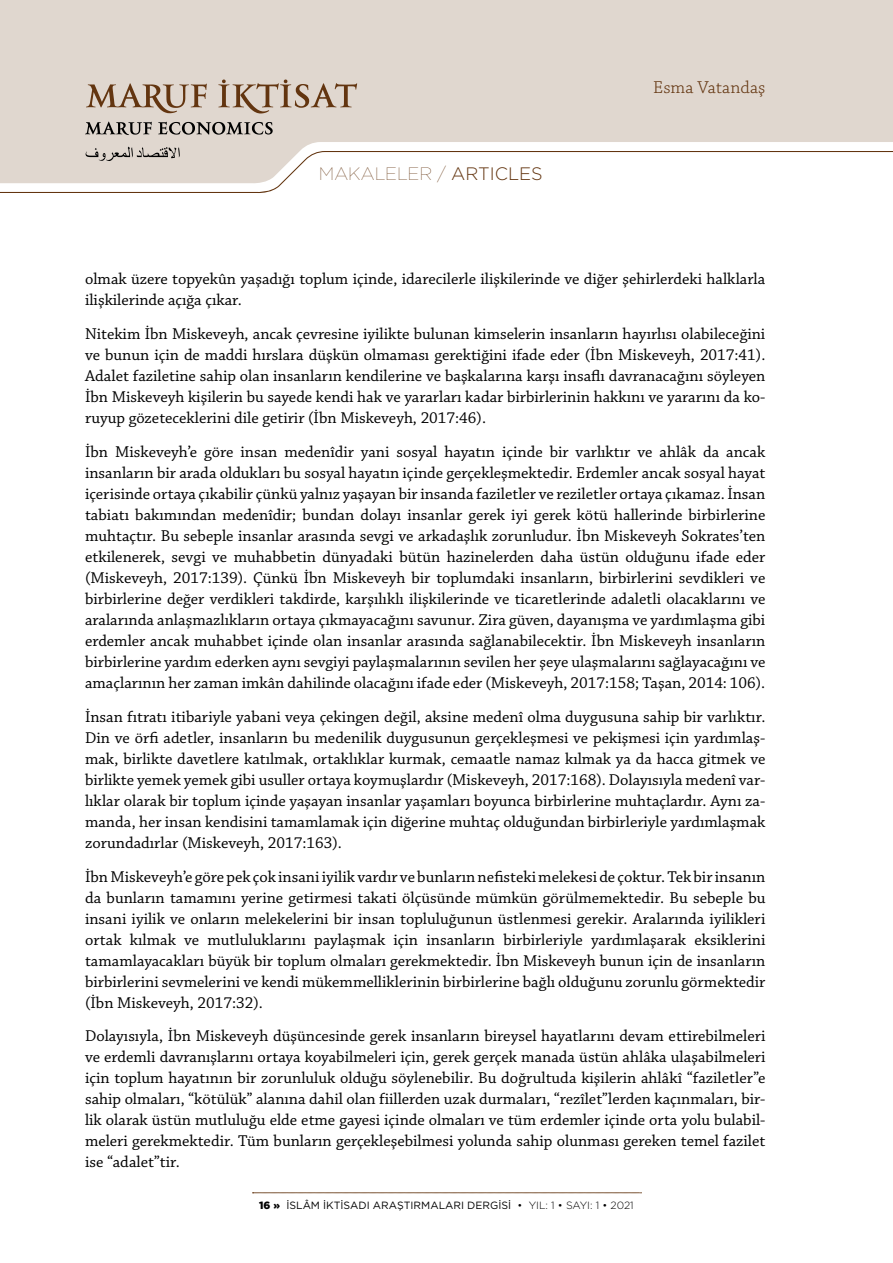
<style>
.page{position:relative;width:893px;height:1263px;background:#fff}
.page>*{position:absolute;margin:0;border:0;box-sizing:border-box;transform-origin:0 0}
.t1{font:18px "Gotham Thin Tr";color:#633510}
.t2{font:18px "Chaparral Pro Light Capt";color:#633510}
.t3{font:16.5px/21px "Chaparral Pro";color:#000;text-align:justify}
.t4{font:10.5px "Gotham Book Tr";color:#000}
.s1{font-family:"Gotham Light Tr"}
.s2{font-family:"Gotham Black Tr"}
</style>
<div class="page">
<div style="left:0;top:0;width:893px;height:146px;background:#e0d7cf"></div>
<svg style="left:252px;top:1192px;width:389px;height:1px"></svg>
<svg style="left:86px;top:83px;width:121px;height:30px;background:#beab9c"></svg>
<svg style="left:218px;top:80px;width:139px;height:33px;background:#c3b2a3"></svg>
<svg style="left:85px;top:122px;width:67px;height:13px"></svg>
<svg style="left:158px;top:122px;width:115px;height:13px"></svg>
<svg style="left:0;top:146px;width:893px;height:47px"></svg>
<p class="t1" style="left:319px;top:165px;width:225px">MAKALELER / <span class="s1">ARTICLES</span></p>
<p class="t2" style="left:653px;top:77px;width:114px">Esma Vatandaş</p>
<p class="t3" style="left:85px;top:269px;width:682px">olmak üzere topyekûn yaşadığı toplum içinde, idarecilerle ilişkilerinde ve diğer şehirlerdeki halklarla ilişkilerinde açığa çıkar.</p>
<p class="t3" style="left:85px;top:324px;width:682px">Nitekim İbn Miskeveyh, ancak çevresine iyilikte bulunan kimselerin insanların hayırlısı olabileceğini ve bunun için de maddi hırslara düşkün olmaması gerektiğini ifade eder (İbn Miskeveyh, 2017:41).<br>Adalet faziletine sahip olan insanların kendilerine ve başkalarına karşı insaflı davranacağını söyleyen İbn Miskeveyh kişilerin bu sayede kendi hak ve yararları kadar birbirlerinin hakkını ve yararını da ko&shy;ruyup gözeteceklerini dile getirir (İbn Miskeveyh, 2017:46).</p>
<p class="t3" style="left:85px;top:442px;width:682px">İbn Miskeveyh’e göre insan medenîdir yani sosyal hayatın içinde bir varlıktır ve ahlâk da ancak insanların bir arada oldukları bu sosyal hayatın içinde gerçekleşmektedir. Erdemler ancak sosyal hayat içerisinde ortaya çıkabilir çünkü yalnız yaşayan bir insanda faziletler ve reziletler ortaya çıkamaz. İnsan tabiatı bakımından medenîdir; bundan dolayı insanlar gerek iyi gerek kötü hallerinde birbirlerine muhtaçtır. Bu sebeple insanlar arasında sevgi ve arkadaşlık zorunludur. İbn Miskeveyh Sokrates’ten etkilenerek, sevgi ve muhabbetin dünyadaki bütün hazinelerden daha üstün olduğunu ifade eder (Miskeveyh, 2017:139). Çünkü İbn Miskeveyh bir toplumdaki insanların, birbirlerini sevdikleri ve birbirlerine değer verdikleri takdirde, karşılıklı ilişkilerinde ve ticaretlerinde adaletli olacaklarını ve aralarında anlaşmazlıkların ortaya çıkmayacağını savunur. Zira güven, dayanışma ve yardımlaşma gibi erdemler ancak muhabbet içinde olan insanlar arasında sağlanabilecektir. İbn Miskeveyh insanların birbirlerine yardım ederken aynı sevgiyi paylaşmalarının sevilen her şeye ulaşmalarını sağlayacağını ve amaçlarının her zaman imkân dahilinde olacağını ifade eder (Miskeveyh, 2017:158; Taşan, 2014: 106).</p>
<p class="t3" style="left:85px;top:707px;width:682px">İnsan fıtratı itibariyle yabani veya çekingen değil, aksine medenî olma duygusuna sahip bir varlıktır.<br>Din ve örfi adetler, insanların bu medenilik duygusunun gerçekleşmesi ve pekişmesi için yardımlaş&shy;mak, birlikte davetlere katılmak, ortaklıklar kurmak, cemaatle namaz kılmak ya da hacca gitmek ve birlikte yemek yemek gibi usuller ortaya koymuşlardır (Miskeveyh, 2017:168). Dolayısıyla medenî var&shy;lıklar olarak bir toplum içinde yaşayan insanlar yaşamları boyunca birbirlerine muhtaçlardır. Aynı za&shy;manda, her insan kendisini tamamlamak için diğerine muhtaç olduğundan birbirleriyle yardımlaşmak zorundadırlar (Miskeveyh, 2017:163).</p>
<p class="t3" style="left:85px;top:866px;width:682px">İbn Miskeveyh’e göre pek çok insani iyilik vardır ve bunların nefisteki melekesi de çoktur. Tek bir insanın da bunların tamamını yerine getirmesi takati ölçüsünde mümkün görülmemektedir. Bu sebeple bu insani iyilik ve onların melekelerini bir insan topluluğunun üstlenmesi gerekir. Aralarında iyilikleri ortak kılmak ve mutluluklarını paylaşmak için insanların birbirleriyle yardımlaşarak eksiklerini tamamlayacakları büyük bir toplum olmaları gerekmektedir. İbn Miskeveyh bunun için de insanların birbirlerini sevmelerini ve kendi mükemmelliklerinin birbirlerine bağlı olduğunu zorunlu görmektedir (İbn Miskeveyh, 2017:32).</p>
<p class="t3" style="left:85px;top:1026px;width:682px">Dolayısıyla, İbn Miskeveyh düşüncesinde gerek insanların bireysel hayatlarını devam ettirebilmeleri ve erdemli davranışlarını ortaya koyabilmeleri için, gerek gerçek manada üstün ahlâka ulaşabilmeleri için toplum hayatının bir zorunluluk olduğu söylenebilir. Bu doğrultuda kişilerin ahlâkî “faziletler”e sahip olmaları, “kötülük” alanına dahil olan fiillerden uzak durmaları, “rezîlet”lerden kaçınmaları, bir&shy;lik olarak üstün mutluluğu elde etme gayesi içinde olmaları ve tüm erdemler içinde orta yolu bulabil&shy;meleri gerekmektedir. Tüm bunların gerçekleşebilmesi yolunda sahip olunması gereken temel fazilet ise “adalet”tir.</p>
<p class="t4" style="left:259px;top:1200px;width:376px"><span class="s2">16 »</span> İSLÂM İKTİSADI ARAŞTIRMALARI DERGİSİ <span class="s1">• YIL: 1 • SAYI: 1 • 2021</span></p>
</div>
